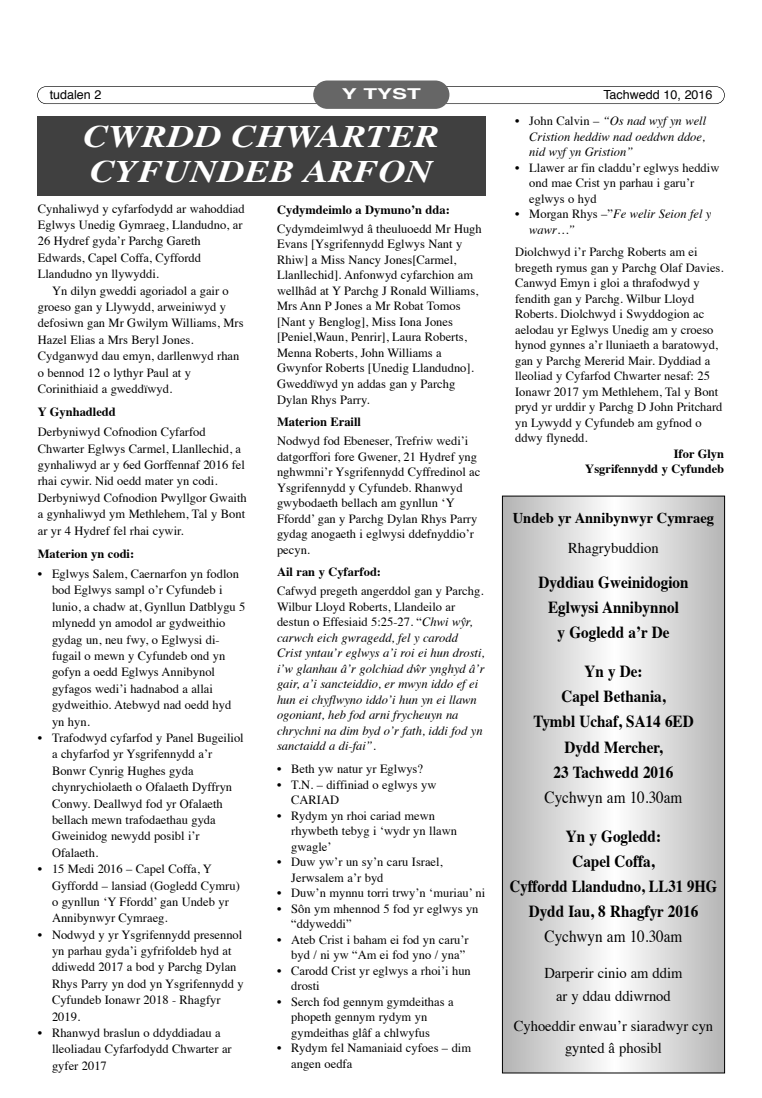
<style>
.page{position:relative;width:762px;height:1098px;background:#fff}
.page>*{position:absolute;margin:0;border:0;box-sizing:border-box;transform-origin:0 0}
.t1{font:italic 700 31.25px/35px "Times";color:#fff;scale:1.2 1}
.t2{font:700 16.88px/25px "Times";color:#000;text-align:center;scale:.9 1}
.t3{font:16.88px "Times";color:#000;scale:.9 1}
.t4{font:15px/22.5px "Times";color:#000;text-align:center}
.t5{font:700 15px "Times";color:#000}
.t6{font:12.5px/16.4px "Times";color:#000}
.t7{font:italic 12.5px/15.5px "Times";color:#000}
.t8{font:700 12.5px/15.5px "Times";color:#000;text-align:right}
.t9{font:12.5px "Helvetica";color:#000}
.t10{font:700 12.5px "W Times";color:#000}
.s1{font-style:normal}
</style>
<div class="page">
<div style="left:37px;top:86px;width:688px;height:18px;border:1px solid #000;border-radius:9px"></div>
<div style="left:313px;top:80px;width:136px;height:29px;background:#666;border-radius:14px"></div>
<svg style="left:504px;top:498px;width:219px;height:573px"></svg>
<div style="left:502px;top:496px;width:223px;height:577px;border:1px solid #000"></div>
<div style="left:37px;top:116px;width:449px;height:79px;background:#404040"></div>
<p class="t9" style="left:50px;top:89px;width:53px">tudalen 2</p>
<p class="t9" style="left:603px;top:89px;width:111px">Tachwedd 10, 2016</p>
<h1 class="t1" style="left:84px;top:121px;width:298px">CWRDD CHWARTER<br>CYFUNDEB ARFON</h1>
<p class="t6" style="left:38px;top:201px;width:208px">Cynhaliwyd y cyfarfodydd ar wahoddiad<br>Eglwys Unedig Gymraeg, Llandudno, ar<br>26 Hydref gyda’r Parchg Gareth<br>Edwards, Capel Coffa, Cyffordd<br>Llandudno yn llywyddi.</p>
<p class="t6" style="left:38px;top:283px;width:207px;text-indent:14px">Yn dilyn gweddi agoriadol a gair o groeso gan y Llywydd, arweiniwyd y defosiwn gan Mr Gwilym Williams, Mrs<br>Hazel Elias a Mrs Beryl Jones.<br>Cydganwyd dau emyn, darllenwyd rhan o bennod 12 o lythyr Paul at y<br>Corinithiaid a gweddïwyd.</p>
<p class="t8" style="left:38px;top:405px;width:79px">Y Gynhadledd</p>
<p class="t6" style="left:38px;top:425px;width:210px">Derbyniwyd Cofnodion Cyfarfod Chwarter Eglwys Carmel, Llanllechid, a gynhaliwyd ar y 6ed Gorffennaf 2016 fel rhai cywir. Nid oedd mater yn codi.<br>Derbyniwyd Cofnodion Pwyllgor Gwaith a gynhaliwyd ym Methlehem, Tal y Bont ar yr 4 Hydref fel rhai cywir.</p>
<p class="t8" style="left:38px;top:547px;width:98px">Materion yn codi:</p>
<p class="t6" style="left:52px;top:566px;width:195px;text-indent:-14px">• Eglwys Salem, Caernarfon yn fodlon bod Eglwys sampl o’r Cyfundeb i lunio, a chadw at, Gynllun Datblygu 5 mlynedd yn amodol ar gydweithio gydag un, neu fwy, o Eglwysi di&shy;fugail o mewn y Cyfundeb ond yn gofyn a oedd Eglwys Annibynol gyfagos wedi’i hadnabod a allai gydweithio. Atebwyd nad oedd hyd yn hyn.</p>
<p class="t6" style="left:52px;top:730px;width:193px;text-indent:-14px">• Trafodwyd cyfarfod y Panel Bugeiliol a chyfarfod yr Ysgrifennydd a’r<br>Bonwr Cynrig Hughes gyda chynrychiolaeth o Ofalaeth Dyffryn<br>Conwy. Deallwyd fod yr Ofalaeth bellach mewn trafodaethau gyda<br>Gweinidog newydd posibl i’r<br>Ofalaeth.</p>
<p class="t6" style="left:52px;top:861px;width:189px;text-indent:-14px">• 15 Medi 2016 – Capel Coffa, Y<br>Gyffordd – lansiad (Gogledd Cymru) o gynllun ‘Y Ffordd’ gan Undeb yr<br>Annibynwyr Cymraeg.</p>
<p class="t6" style="left:52px;top:927px;width:193px;text-indent:-14px">• Nodwyd y yr Ysgrifennydd presennol yn parhau gyda’i gyfrifoldeb hyd at ddiwedd 2017 a bod y Parchg Dylan<br>Rhys Parry yn dod yn Ysgrifennydd y<br>Cyfundeb Ionawr 2018 - Rhagfyr<br>2019.</p>
<p class="t6" style="left:52px;top:1025px;width:181px;text-indent:-14px">• Rhanwyd braslun o ddyddiadau a lleoliadau Cyfarfodydd Chwarter ar gyfer 2017</p>
<p class="t8" style="left:277px;top:203px;width:174px">Cydymdeimlo a Dymuno’n dda:</p>
<p class="t6" style="left:277px;top:222px;width:206px;line-height:15.5px">Cydymdeimlwyd â theuluoedd Mr Hugh Evans [Ysgrifennydd Eglwys Nant y Rhiw] a Miss Nancy Jones[Carmel, Llanllechid]. Anfonwyd cyfarchion am wellhâd at Y Parchg J Ronald Williams, Mrs Ann P Jones a Mr Robat Tomos [Nant y Benglog], Miss Iona Jones [Peniel,Waun, Penrir], Laura Roberts, Menna Roberts, John Williams a Gwynfor Roberts [Unedig Llandudno].<br>Gweddïwyd yn addas gan y Parchg Dylan Rhys Parry.</p>
<p class="t10" style="left:277px;top:414px;width:85px">Materion Eraill</p>
<p class="t6" style="left:277px;top:434px;width:205px;line-height:15.5px">Nodwyd fod Ebeneser, Trefriw wedi’i datgorffori fore Gwener, 21 Hydref yng nghwmni’r Ysgrifennydd Cyffredinol ac Ysgrifennydd y Cyfundeb. Rhanwyd gwybodaeth bellach am gynllun ‘Y Ffordd’ gan y Parchg Dylan Rhys Parry gydag anogaeth i eglwysi ddefnyddio’r pecyn.</p>
<p class="t8" style="left:277px;top:565px;width:106px">Ail ran y Cyfarfod:</p>
<p class="t7" style="left:277px;top:584px;width:209px"><span class="s1">Cafwyd pregeth angerddol gan y Parchg.<br>Wilbur Lloyd Roberts, Llandeilo ar destun o Effesiaid 5:25-27. “</span>Chwi wŷr, carwch eich gwragedd, fel y carodd Crist yntau’r eglwys a’i roi ei hun drosti, i’w glanhau â’r golchiad dŵr ynghyd â’r gair, a’i sancteiddio, er mwyn iddo ef ei hun ei chyflwyno iddo’i hun yn ei llawn ogoniant, heb fod arni frycheuyn na chrychni na dim byd o’r fath, iddi fod yn sanctaidd a di-fai”.</p>
<p class="t6" style="left:277px;top:761px;width:147px">• Beth yw natur yr Eglwys?</p>
<p class="t6" style="left:291px;top:777px;width:147px;line-height:15.5px;text-indent:-14px">• T.N. – diffiniad o eglwys yw<br>CARIAD</p>
<p class="t6" style="left:291px;top:808px;width:167px;line-height:15.5px;text-indent:-14px">• Rydym yn rhoi cariad mewn rhywbeth tebyg i ‘wydr yn llawn gwagle’</p>
<p class="t6" style="left:291px;top:855px;width:153px;line-height:15.5px;text-indent:-14px">• Duw yw’r un sy’n caru Israel,<br>Jerwsalem a’r byd</p>
<p class="t6" style="left:277px;top:885px;width:210px">• Duw’n mynnu torri trwy’n ‘muriau’ ni</p>
<p class="t6" style="left:291px;top:901px;width:189px;line-height:15.5px;text-indent:-14px">• Sôn ym mhennod 5 fod yr eglwys yn “ddyweddi”</p>
<p class="t6" style="left:277px;top:932px;width:193px;line-height:15.5px;text-align:right">• Ateb Crist i baham ei fod yn caru’r byd / ni yw “Am ei fod yno / yna”</p>
<p class="t6" style="left:291px;top:963px;width:181px;line-height:15.5px;text-indent:-14px">• Carodd Crist yr eglwys a rhoi’i hun drosti</p>
<p class="t6" style="left:291px;top:994px;width:164px;line-height:15.5px;text-indent:-14px">• Serch fod gennym gymdeithas a phopeth gennym rydym yn gymdeithas glâf a chlwyfus</p>
<p class="t6" style="left:291px;top:1041px;width:181px;line-height:15.5px;text-indent:-14px">• Rydym fel Namaniaid cyfoes – dim angen oedfa</p>
<p class="t7" style="left:529px;top:114px;width:178px;text-align:justify;text-indent:-14px"><span class="s1">• John Calvin –</span> “Os nad wyf yn well Cristion heddiw nad oeddwn ddoe, nid wyf yn Gristion”</p>
<p class="t6" style="left:529px;top:161px;width:192px;line-height:15.5px;text-indent:-14px">• Llawer ar fin claddu’r eglwys heddiw ond mae Crist yn parhau i garu’r eglwys o hyd</p>
<p class="t7" style="left:529px;top:207px;width:184px;text-indent:-14px"><span class="s1">• Morgan Rhys –”</span>Fe welir Seion fel y wawr…”</p>
<p class="t6" style="left:515px;top:245px;width:210px;line-height:15.5px">Diolchwyd i’r Parchg Roberts am ei bregeth rymus gan y Parchg Olaf Davies.<br>Canwyd Emyn i gloi a thrafodwyd y fendith gan y Parchg. Wilbur Lloyd Roberts. Diolchwyd i Swyddogion ac aelodau yr Eglwys Unedig am y croeso hynod gynnes a’r lluniaeth a baratowyd, gan y Parchg Mererid Mair. Dyddiad a lleoliad y Cyfarfod Chwarter nesaf: 25<br>Ionawr 2017 ym Methlehem, Tal y Bont pryd yr urddir y Parchg D John Pritchard yn Lywydd y Cyfundeb am gyfnod o ddwy flynedd.</p>
<p class="t8" style="left:585px;top:447px;width:140px">Ifor Glyn<br>Ysgrifennydd y Cyfundeb</p>
<p class="t5" style="left:513px;top:511px;width:203px">Undeb yr Annibynwyr Cymraeg</p>
<p class="t4" style="left:568px;top:537px;width:92px">Rhagrybuddion</p>
<h2 class="t2" style="left:538px;top:571px;width:168px">Dyddiau Gweinidogion<br>Eglwysi Annibynnol<br>y Gogledd a’r De</h2>
<h2 class="t2" style="left:533px;top:660px;width:180px">Yn y De:<br>Capel Bethania,<br>Tymbl Uchaf, SA14 6ED<br>Dydd Mercher,<br>23 Tachwedd 2016</h2>
<h2 class="t3" style="left:544px;top:789px;width:155px">Cychwyn am 10.30am</h2>
<h2 class="t2" style="left:510px;top:825px;width:232px">Yn y Gogledd:<br>Capel Coffa,<br>Cyffordd Llandudno, LL31 9HG<br>Dydd Iau, 8 Rhagfyr 2016</h2>
<h2 class="t3" style="left:544px;top:929px;width:155px">Cychwyn am 10.30am</h2>
<p class="t4" style="left:544px;top:963px;width:140px">Darperir cinio am ddim ar y ddau ddiwrnod</p>
<p class="t4" style="left:514px;top:1015px;width:201px">Cyhoeddir enwau’r siaradwyr cyn gynted â phosibl</p>
</div>
